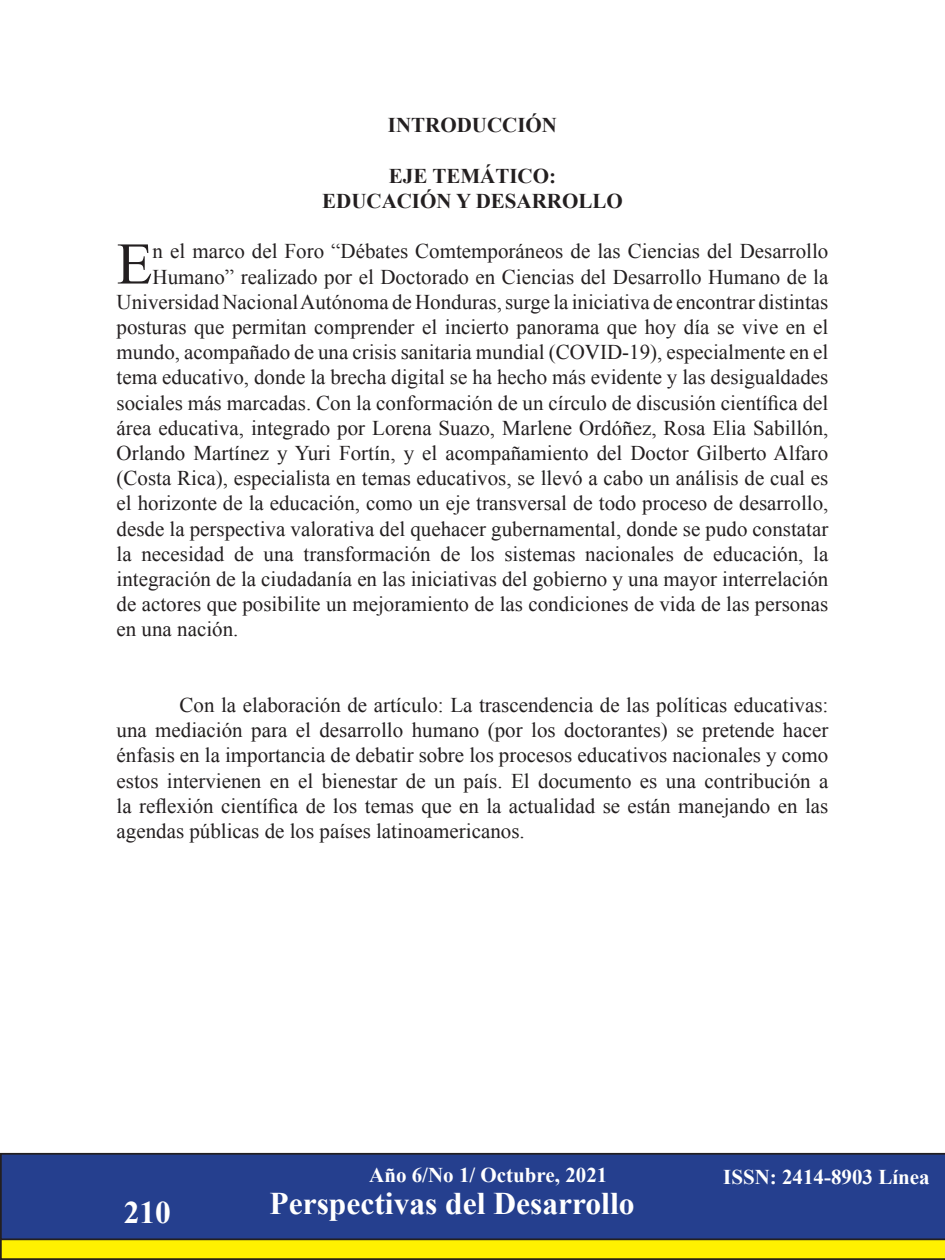
<style>
.page{position:relative;width:945px;height:1260px;background:#fff}
.page>*{position:absolute;margin:0;border:0;box-sizing:border-box;transform-origin:0 0}
.t1{font:58.98px "Times New Roman";color:#231f20}
.t2{font:700 31.5px "Times New Roman";color:#fff}
.t3{font:21px/25.2px "Times New Roman";color:#231f20;text-align:justify}
.t4{font:700 21px "Times New Roman";color:#231f20}
.t5{font:700 21px "Times New Roman";color:#fff}
</style>
<div class="page">
<svg style="left:0;top:1240px;width:945px;height:20px;background:#e8db04"></svg>
<div style="left:0;top:1153px;width:945px;height:87px;background:#253f8e"></div>
<p class="t4" style="left:388px;top:111px;width:171px">INTRODUCCIÓN</p>
<p class="t4" style="left:389px;top:161px;width:169px">EJE TEMÁTICO:</p>
<p class="t4" style="left:322px;top:186px;width:302px">EDUCACIÓN Y DESARROLLO</p>
<p class="t1" style="left:117px;top:224px;width:38px">E</p>
<p class="t3" style="left:153px;top:238px;width:677px">n el marco del Foro “Débates Comtemporáneos de las Ciencias del Desarrollo</p>
<p class="t3" style="left:153px;top:264px;width:677px">Humano” realizado por el Doctorado en Ciencias del Desarrollo Humano de la</p>
<p class="t3" style="left:117px;top:289px;width:713px">Universidad Nacional Autónoma de Honduras, surge la iniciativa de encontrar distintas</p>
<p class="t3" style="left:117px;top:314px;width:713px">posturas que permitan comprender el incierto panorama que hoy día se vive en el</p>
<p class="t3" style="left:117px;top:339px;width:713px">mundo, acompañado de una crisis sanitaria mundial (COVID-19), especialmente en el</p>
<p class="t3" style="left:117px;top:364px;width:713px">tema educativo, donde la brecha digital se ha hecho más evidente y las desigualdades</p>
<p class="t3" style="left:117px;top:390px;width:713px">sociales más marcadas. Con la conformación de un círculo de discusión científica del</p>
<p class="t3" style="left:117px;top:415px;width:713px">área educativa, integrado por Lorena Suazo, Marlene Ordóñez, Rosa Elia Sabillón,</p>
<p class="t3" style="left:117px;top:440px;width:713px">Orlando Martínez y Yuri Fortín, y el acompañamiento del Doctor Gilberto Alfaro</p>
<p class="t3" style="left:117px;top:465px;width:713px">(Costa Rica), especialista en temas educativos, se llevó a cabo un análisis de cual es</p>
<p class="t3" style="left:117px;top:490px;width:713px">el horizonte de la educación, como un eje transversal de todo proceso de desarrollo,</p>
<p class="t3" style="left:117px;top:516px;width:713px">desde la perspectiva valorativa del quehacer gubernamental, donde se pudo constatar</p>
<p class="t3" style="left:117px;top:541px;width:713px">la necesidad de una transformación de los sistemas nacionales de educación, la</p>
<p class="t3" style="left:117px;top:566px;width:713px">integración de la ciudadanía en las iniciativas del gobierno y una mayor interrelación</p>
<p class="t3" style="left:117px;top:591px;width:713px">de actores que posibilite un mejoramiento de las condiciones de vida de las personas</p>
<p class="t3" style="left:117px;top:616px;width:123px">en una nación.</p>
<p class="t3" style="left:117px;top:692px;width:713px;text-indent:63px">Con la elaboración de artículo: La trascendencia de las políticas educativas: una mediación para el desarrollo humano (por los doctorantes) se pretende hacer énfasis en la importancia de debatir sobre los procesos educativos nacionales y como estos intervienen en el bienestar de un país. El documento es una contribución a la reflexión científica de los temas que en la actualidad se están manejando en las agendas públicas de los países latinoamericanos.</p>
<h2 class="t2" style="left:124px;top:1191px;width:49px">210</h2>
<p class="t5" style="left:369px;top:1160px;width:240px">Año 6/No 1/ Octubre, 2021</p>
<p class="t5" style="left:723px;top:1162px;width:208px">ISSN: 2414-8903 Línea</p>
<h2 class="t2" style="left:270px;top:1181px;width:367px">Perspectivas del Desarrollo</h2>
</div>
